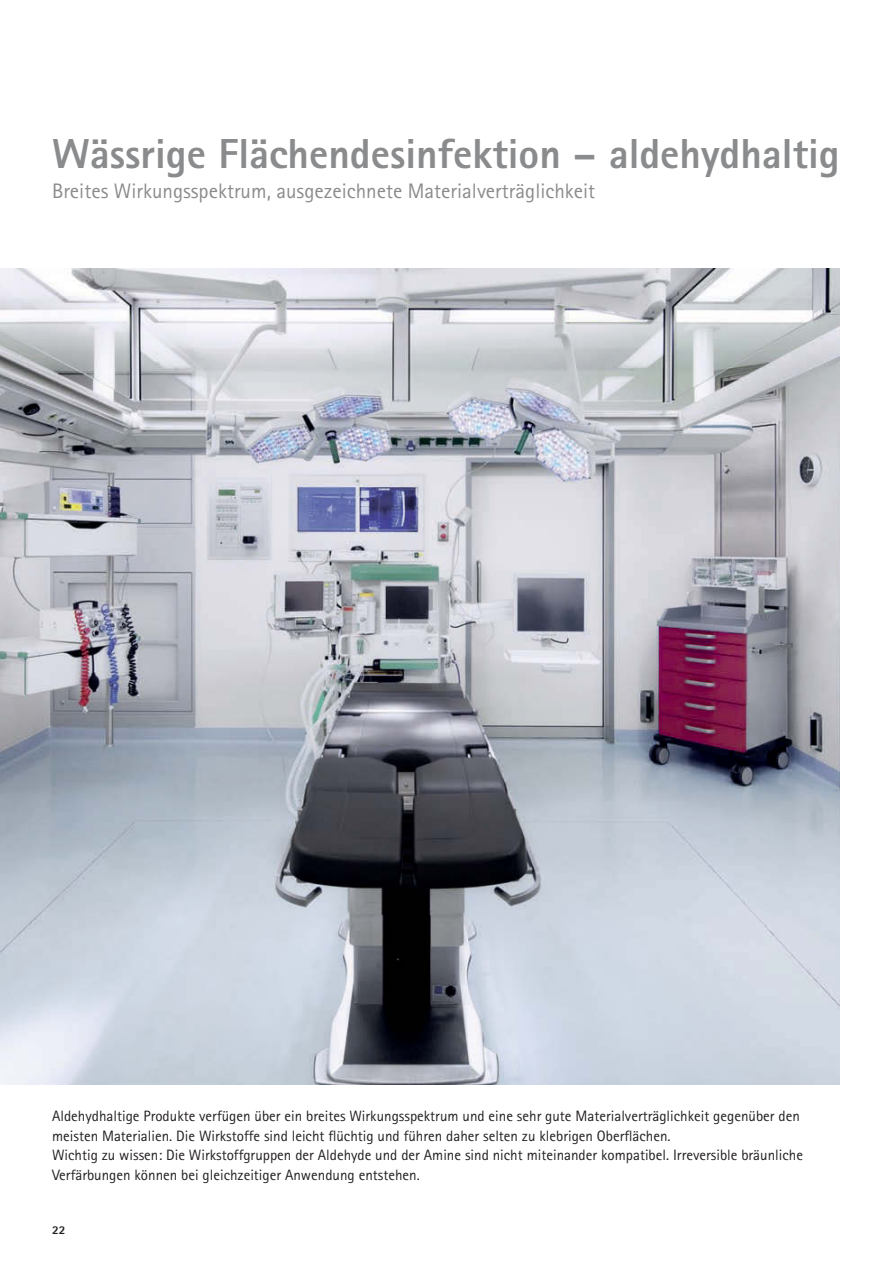
<style>
.page{position:relative;width:893px;height:1263px;background:#fff}
.page>*{position:absolute;margin:0;border:0;box-sizing:border-box;transform-origin:0 0}
.t1{font:800 42px "Rotis Sans Serif";color:#8a8b8d}
.t2{font:21px "Rotis Sans Serif";color:#8a8b8d}
.t3{font:15px/19.5px "Rotis Sans Serif";color:#221e1f}
.t4{font:800 12px "Rotis Sans Serif";color:#221e1f}
</style>
<div class="page">
<img style="left:0;top:269px;width:840px;height:815px">
<h1 class="t1" style="left:52px;top:127px;width:789px">Wässrige Flächendesinfektion – aldehydhaltig</h1>
<h2 class="t2" style="left:52px;top:178px;width:545px">Breites Wirkungsspektrum, ausgezeichnete Materialverträglichkeit</h2>
<p class="t3" style="left:52px;top:1106px;width:752px">Aldehydhaltige Produkte verfügen über ein breites Wirkungsspektrum und eine sehr gute Materialverträglichkeit gegenüber den meisten Materialien. Die Wirkstoffe sind leicht flüchtig und führen daher selten zu klebrigen Oberflächen.<br>Wichtig zu wissen: Die Wirkstoffgruppen der Aldehyde und der Amine sind nicht miteinander kompatibel. Irreversible bräunliche Verfärbungen können bei gleichzeitiger Anwendung entstehen.</p>
<p class="t4" style="left:52px;top:1222px;width:15px">22</p>
</div>
